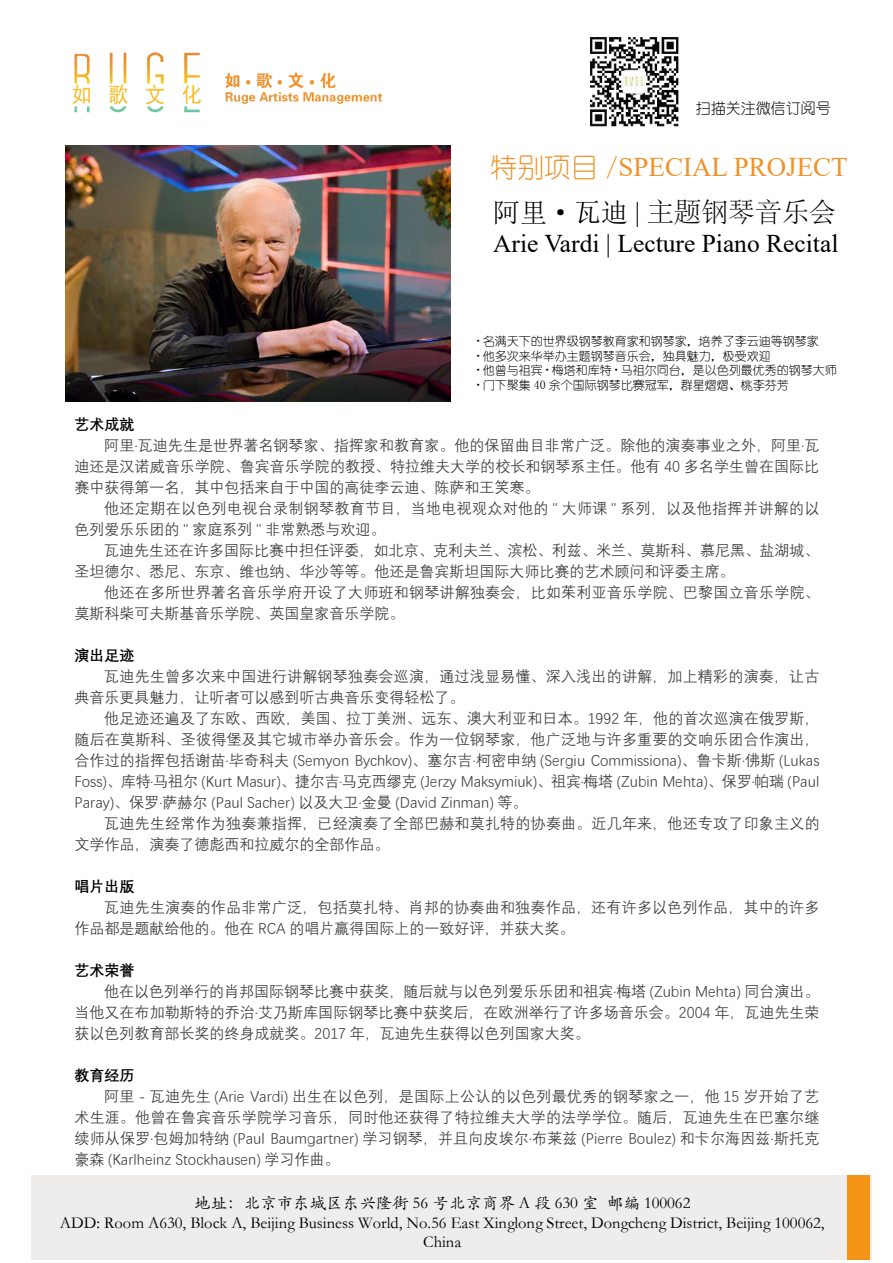
<style>
.page{position:relative;width:893px;height:1263px;background:#fff}
.page>*{position:absolute;margin:0;border:0;box-sizing:border-box;transform-origin:0 0}
.t1{font:27px "Times New Roman";color:#ef932b}
.t2{font:300 27px "Adobe Song Std";color:#000}
.t3{font:25.5px "Times New Roman";color:#000}
.t4{font:16.5px/19.5px "ST Kaiti";color:#000;text-align:center}
.t5{font:15px/21px "Deng Xian";color:#3e3a39}
.t6{font:15px/21px "Deng Xian";letter-spacing:.025em;color:#3e3a39}
.t7{font:700 15px "Deng Xian";color:#000}
.t8{font:15px "You Yuan";color:#000}
.t9{font:12px/14.4px "You Yuan";color:#000}
.s1{font-family:"You Yuan"}
.s2{font-family:"ST Kaiti"}
.s3{font-family:"Sim Sun";font-weight:400}
.s4{font-family:"Times New Roman";font-weight:400}
.s5{font-family:"Sim Sun";font-size:9px}
</style>
<div class="page">
<img style="left:72px;top:52px;width:311px;height:61px">
<img style="left:590px;top:37px;width:89px;height:90px">
<div style="left:31px;top:1176px;width:841px;height:84px;background:#eeedec"></div>
<div style="left:847px;top:1176px;width:23px;height:84px;background:#f39416"></div>
<img style="left:66px;top:146px;width:385px;height:256px">
<p class="t8" style="left:696px;top:100px;width:136px">扫描关注微信订阅号</p>
<h1 class="t1" style="left:490px;top:147px;width:359px"><span class="s1">特别项目</span> <span class="s2">/</span>SPECIAL PROJECT</h1>
<h1 class="t2" style="left:493px;top:198px;width:344px"><span class="s3">阿里·瓦迪</span> <span class="s4">|</span> 主题钢琴音乐会</h1>
<h2 class="t3" style="left:493px;top:225px;width:347px">Arie Vardi | Lecture Piano Recital</h2>
<p class="t9" style="left:474px;top:334px;width:365px"><span class="s5">·</span>名满天下的世界级钢琴教育家和钢琴家，培养了李云迪等钢琴家<br><span class="s5">·</span>他多次来华举办主题钢琴音乐会，独具魅力，极受欢迎<br><span class="s5">·</span>他曾与祖宾<span class="s5">·</span>梅塔和库特<span class="s5">·</span>马祖尔同台，是以色列最优秀的钢琴大师<span class="s5">·</span>门下聚集 40 余个国际钢琴比赛冠军，群星熠熠、桃李芬芳</p>
<p class="t7" style="left:75px;top:415px;width:61px">艺术成就</p>
<p class="t5" style="left:75px;top:434px;width:747px;text-align:justify;text-indent:30px">阿里·瓦迪先生是世界著名钢琴家、指挥家和教育家。他的保留曲目非常广泛。除他的演奏事业之外，阿里·瓦迪还是汉诺威音乐学院、鲁宾音乐学院的教授、特拉维夫大学的校长和钢琴系主任。他有 40 多名学生曾在国际比赛中获得第一名，其中包括来自于中国的高徒李云迪、陈萨和王笑寒。</p>
<p class="t6" style="left:75px;top:497px;width:746px;text-indent:30px">他还定期在以色列电视台录制钢琴教育节目，当地电视观众对他的 " 大师课 " 系列，以及他指挥并讲解的以色列爱乐乐团的 " 家庭系列 " 非常熟悉与欢迎。</p>
<p class="t5" style="left:75px;top:539px;width:746px;text-indent:30px">瓦迪先生还在许多国际比赛中担任评委，如北京、克利夫兰、滨松、利兹、米兰、莫斯科、慕尼黑、盐湖城、圣坦德尔、悉尼、东京、维也纳、华沙等等。他还是鲁宾斯坦国际大师比赛的艺术顾问和评委主席。</p>
<p class="t5" style="left:75px;top:581px;width:747px;text-indent:30px">他还在多所世界著名音乐学府开设了大师班和钢琴讲解独奏会，比如茱利亚音乐学院、巴黎国立音乐学院、莫斯科柴可夫斯基音乐学院、英国皇家音乐学院。</p>
<p class="t7" style="left:75px;top:646px;width:61px">演出足迹</p>
<p class="t5" style="left:75px;top:665px;width:746px;text-indent:30px">瓦迪先生曾多次来中国进行讲解钢琴独奏会巡演，通过浅显易懂、深入浅出的讲解，加上精彩的演奏，让古典音乐更具魅力，让听者可以感到听古典音乐变得轻松了。</p>
<p class="t5" style="left:75px;top:707px;width:746px;text-align:justify;text-indent:30px">他足迹还遍及了东欧、西欧，美国、拉丁美洲、远东、澳大利亚和日本。1992 年，他的首次巡演在俄罗斯，随后在莫斯科、圣彼得堡及其它城市举办音乐会。作为一位钢琴家，他广泛地与许多重要的交响乐团合作演出，合作过的指挥包括谢苗·毕奇科夫 (Semyon Bychkov)、塞尔吉·柯密申纳 (Sergiu Commissiona)、鲁卡斯·佛斯 (Lukas Foss)、库特·马祖尔 (Kurt Masur)、捷尔吉·马克西缪克 (Jerzy Maksymiuk)、祖宾·梅塔 (Zubin Mehta)、保罗·帕瑞 (Paul Paray)、保罗·萨赫尔 (Paul Sacher) 以及大卫·金曼 (David Zinman) 等。</p>
<p class="t5" style="left:75px;top:812px;width:747px;text-indent:30px">瓦迪先生经常作为独奏兼指挥，已经演奏了全部巴赫和莫扎特的协奏曲。近几年来，他还专攻了印象主义的文学作品，演奏了德彪西和拉威尔的全部作品。</p>
<p class="t7" style="left:75px;top:877px;width:61px">唱片出版</p>
<p class="t5" style="left:75px;top:896px;width:746px;text-indent:30px">瓦迪先生演奏的作品非常广泛，包括莫扎特、肖邦的协奏曲和独奏作品，还有许多以色列作品，其中的许多作品都是题献给他的。他在 RCA 的唱片赢得国际上的一致好评，并获大奖。</p>
<p class="t7" style="left:75px;top:961px;width:61px">艺术荣誉</p>
<p class="t5" style="left:75px;top:980px;width:746px;text-align:justify;text-indent:30px">他在以色列举行的肖邦国际钢琴比赛中获奖，随后就与以色列爱乐乐团和祖宾·梅塔 (Zubin Mehta) 同台演出。当他又在布加勒斯特的乔治·艾乃斯库国际钢琴比赛中获奖后，在欧洲举行了许多场音乐会。2004 年，瓦迪先生荣获以色列教育部长奖的终身成就奖。2017 年，瓦迪先生获得以色列国家大奖。</p>
<p class="t7" style="left:75px;top:1066px;width:61px">教育经历</p>
<p class="t5" style="left:75px;top:1085px;width:746px;text-align:justify;text-indent:30px">阿里 - 瓦迪先生 (Arie Vardi) 出生在以色列，是国际上公认的以色列最优秀的钢琴家之一，他 15 岁开始了艺术生涯。他曾在鲁宾音乐学院学习音乐，同时他还获得了特拉维夫大学的法学学位。随后，瓦迪先生在巴塞尔继续师从保罗·包姆加特纳 (Paul Baumgartner) 学习钢琴，并且向皮埃尔·布莱兹 (Pierre Boulez) 和卡尔海因兹·斯托克豪森 (Karlheinz Stockhausen) 学习作曲。</p>
<p class="t4" style="left:60px;top:1193px;width:766px">地址：北京市东城区东兴隆街 56 号北京商界 A 段 630 室 邮编 100062<br>ADD: Room A630, Block A, Beijing Business World, No.56 East Xinglong Street, Dongcheng District, Beijing 100062,<br>China</p>
</div>
